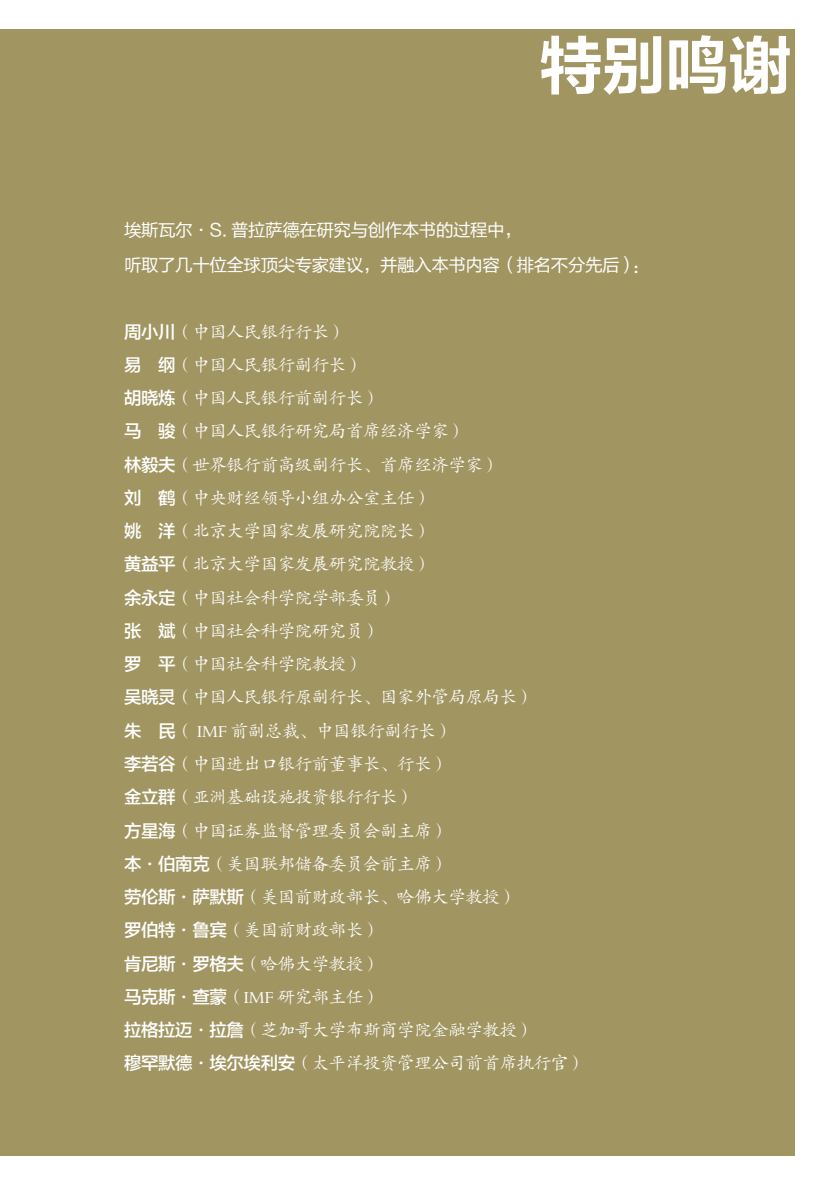
<style>
.page{position:relative;width:824px;height:1186px;background:#fff}
.page>*{position:absolute;margin:0;border:0;box-sizing:border-box;transform-origin:0 0}
.t1{font:63px "FZLTCHJW GB1 0";color:#fff}
.t2{font:17.5px/33.2px "FZKTK GBK1 0";letter-spacing:-.025em;color:#fff}
.t3{font:17.5px/35.2px "FZLTHK GBK1 0";letter-spacing:-.025em;color:#fff}
.s1{font-family:"FZLTZHK GBK1 0"}
</style>
<div class="page">
<div style="left:0;top:30px;width:794px;height:1126px;background:#a19562"></div>
<h1 class="t1" style="left:539px;top:31px;width:253px">特别鸣谢</h1>
<p class="t3" style="left:124px;top:213px;width:527px">埃斯瓦尔·S. 普拉萨德在研究与创作本书的过程中，<br>听取了几十位全球顶尖专家建议，并融入本书内容（排名不分先后）：</p>
<p class="t2" style="left:124px;top:315px;width:463px"><span class="s1">周小川</span>（中国人民银行行长）<br><span class="s1">易　纲</span>（中国人民银行副行长）<br><span class="s1">胡晓炼</span>（中国人民银行前副行长）<br><span class="s1">马　骏</span>（中国人民银行研究局首席经济学家）<br><span class="s1">林毅夫</span>（世界银行前高级副行长、首席经济学家）<br><span class="s1">刘　鹤</span>（中央财经领导小组办公室主任）<br><span class="s1">姚　洋</span>（北京大学国家发展研究院院长）<br><span class="s1">黄益平</span>（北京大学国家发展研究院教授）<br><span class="s1">余永定</span>（中国社会科学院学部委员）<br><span class="s1">张　斌</span>（中国社会科学院研究员）<br><span class="s1">罗　平</span>（中国社会科学院教授）<br><span class="s1">吴晓灵</span>（中国人民银行原副行长、国家外管局原局长）<br><span class="s1">朱　民</span>（ IMF 前副总裁、中国银行副行长）<br><span class="s1">李若谷</span>（中国进出口银行前董事长、行长）<br><span class="s1">金立群</span>（亚洲基础设施投资银行行长）<br><span class="s1">方星海</span>（中国证券监督管理委员会副主席）<br><span class="s1">本</span>·<span class="s1">伯南克</span>（美国联邦储备委员会前主席）<br><span class="s1">劳伦斯</span>·<span class="s1">萨默斯</span>（美国前财政部长、哈佛大学教授）<br><span class="s1">罗伯特</span>·<span class="s1">鲁宾</span>（美国前财政部长）<br><span class="s1">肯尼斯</span>·<span class="s1">罗格夫</span>（哈佛大学教授）<br><span class="s1">马克斯</span>·<span class="s1">查蒙</span>（IMF 研究部主任）<br><span class="s1">拉格拉迈</span>·<span class="s1">拉詹</span>（芝加哥大学布斯商学院金融学教授）<br><span class="s1">穆罕默德</span>·<span class="s1">埃尔埃利安</span>（太平洋投资管理公司前首席执行官）</p>
</div>
